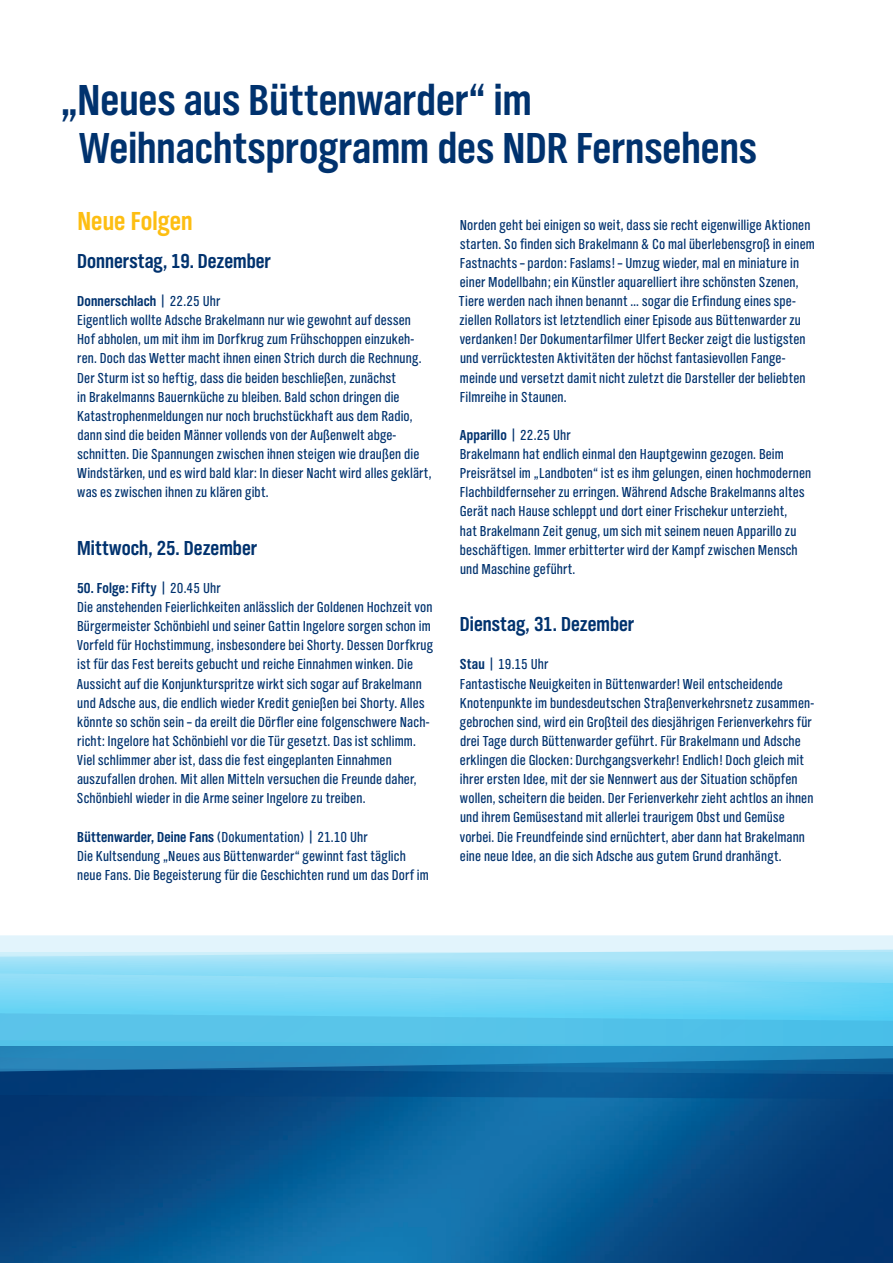
<style>
.page{position:relative;width:893px;height:1263px;background:#fff}
.page>*{position:absolute;margin:0;border:0;box-sizing:border-box;transform-origin:0 0}
.t1{font:700 45px/47.8px "NDR Sans Cond";color:#00326e}
.t2{font:700 27px "NDR Sans Cond";letter-spacing:.005em;color:#fdbe12}
.t3{font:700 21px "NDR Sans Cond";color:#00326e}
.t4{font:15px/19.2px "NDR Sans Cond";letter-spacing:.01em;color:#00326e}
.s1{font-weight:700}
</style>
<div class="page">
<img style="left:0;top:1102px;width:893px;height:161px">
<svg style="left:0;top:1087px;width:893px;height:15px"></svg>
<svg style="left:0;top:935px;width:893px;height:8px;fill:#e2f4fc"></svg>
<svg style="left:0;top:1085px;width:893px;height:2px"></svg>
<svg style="left:0;top:943px;width:893px;height:18px"></svg>
<svg style="left:0;top:1047px;width:893px;height:38px"></svg>
<svg style="left:0;top:961px;width:893px;height:86px"></svg>
<h1 class="t1" style="left:79px;top:76px;width:679px;text-indent:-18px">„Neues aus Büttenwarder“ im<br>Weihnachtsprogramm des NDR Fernsehens</h1>
<h2 class="t2" style="left:77px;top:206px;width:117px">Neue Folgen</h2>
<h3 class="t3" style="left:77px;top:249px;width:195px">Donnerstag, 19. Dezember</h3>
<p class="t4" style="left:77px;top:292px;width:356px"><span class="s1">Donnerschlach</span> | 22.25 Uhr<br>Eigentlich wollte Adsche Brakelmann nur wie gewohnt auf dessen Hof abholen, um mit ihm im Dorfkrug zum Frühschoppen einzukeh&shy;ren. Doch das Wetter macht ihnen einen Strich durch die Rechnung.<br>Der Sturm ist so heftig, dass die beiden beschließen, zunächst<br>in Brakelmanns Bauernküche zu bleiben. Bald schon dringen die Katastrophenmeldungen nur noch bruchstückhaft aus dem Radio, dann sind die beiden Männer vollends von der Außenwelt abge&shy;schnitten. Die Spannungen zwischen ihnen steigen wie draußen die Windstärken, und es wird bald klar: In dieser Nacht wird alles geklärt, was es zwischen ihnen zu klären gibt.</p>
<h3 class="t3" style="left:77px;top:536px;width:181px">Mittwoch, 25. Dezember</h3>
<p class="t4" style="left:77px;top:578px;width:358px"><span class="s1">50. Folge: Fifty</span> | 20.45 Uhr<br>Die anstehenden Feierlichkeiten anlässlich der Goldenen Hochzeit von Bürgermeister Schönbiehl und seiner Gattin Ingelore sorgen schon im Vorfeld für Hochstimmung, insbesondere bei Shorty. Dessen Dorfkrug ist für das Fest bereits gebucht und reiche Einnahmen winken. Die Aussicht auf die Konjunkturspritze wirkt sich sogar auf Brakelmann und Adsche aus, die endlich wieder Kredit genießen bei Shorty. Alles könnte so schön sein – da ereilt die Dörfler eine folgenschwere Nach&shy;richt: Ingelore hat Schönbiehl vor die Tür gesetzt. Das ist schlimm.<br>Viel schlimmer aber ist, dass die fest eingeplanten Einnahmen auszufallen drohen. Mit allen Mitteln versuchen die Freunde daher, Schönbiehl wieder in die Arme seiner Ingelore zu treiben.</p>
<p class="t4" style="left:77px;top:827px;width:353px"><span class="s1">Büttenwarder, Deine Fans</span> (Dokumentation) | 21.10 Uhr<br>Die Kultsendung „Neues aus Büttenwarder“ gewinnt fast täglich neue Fans. Die Begeisterung für die Geschichten rund um das Dorf im</p>
<p class="t4" style="left:459px;top:215px;width:358px">Norden geht bei einigen so weit, dass sie recht eigenwillige Aktionen starten. So finden sich Brakelmann &amp; Co mal überlebensgroß in einem Fastnachts – pardon: Faslams! – Umzug wieder, mal en miniature in einer Modellbahn; ein Künstler aquarelliert ihre schönsten Szenen, Tiere werden nach ihnen benannt … sogar die Erfindung eines spe&shy;ziellen Rollators ist letztendlich einer Episode aus Büttenwarder zu verdanken! Der Dokumentarfilmer Ulfert Becker zeigt die lustigsten und verrücktesten Aktivitäten der höchst fantasievollen Fange&shy;meinde und versetzt damit nicht zuletzt die Darsteller der beliebten Filmreihe in Staunen.</p>
<p class="t4" style="left:460px;top:425px;width:353px"><span class="s1">Apparillo</span> | 22.25 Uhr<br>Brakelmann hat endlich einmal den Hauptgewinn gezogen. Beim Preisrätsel im „Landboten“ ist es ihm gelungen, einen hochmodernen Flachbildfernseher zu erringen. Während Adsche Brakelmanns altes Gerät nach Hause schleppt und dort einer Frischekur unterzieht,<br>hat Brakelmann Zeit genug, um sich mit seinem neuen Apparillo zu beschäftigen. Immer erbitterter wird der Kampf zwischen Mensch und Maschine geführt.</p>
<h3 class="t3" style="left:460px;top:613px;width:176px">Dienstag, 31. Dezember</h3>
<p class="t4" style="left:460px;top:655px;width:356px"><span class="s1">Stau</span> | 19.15 Uhr<br>Fantastische Neuigkeiten in Büttenwarder! Weil entscheidende Knotenpunkte im bundesdeutschen Straßenverkehrsnetz zusammen&shy;gebrochen sind, wird ein Großteil des diesjährigen Ferienverkehrs für drei Tage durch Büttenwarder geführt. Für Brakelmann und Adsche erklingen die Glocken: Durchgangsverkehr! Endlich! Doch gleich mit ihrer ersten Idee, mit der sie Nennwert aus der Situation schöpfen wollen, scheitern die beiden. Der Ferienverkehr zieht achtlos an ihnen und ihrem Gemüsestand mit allerlei traurigem Obst und Gemüse vorbei. Die Freundfeinde sind ernüchtert, aber dann hat Brakelmann eine neue Idee, an die sich Adsche aus gutem Grund dranhängt.</p>
</div>
